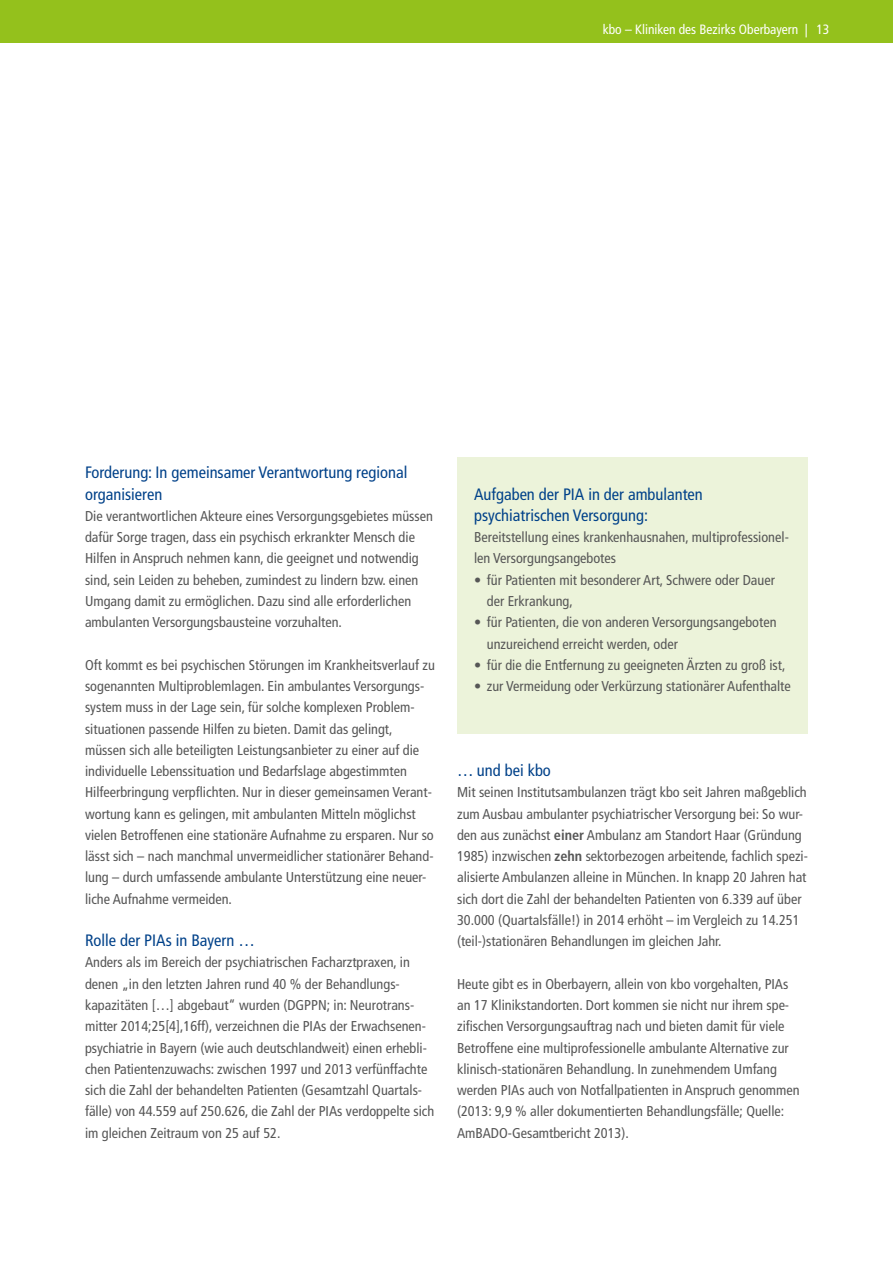
<style>
.page{position:relative;width:893px;height:1263px;background:#fff}
.page>*{position:absolute;margin:0;border:0;box-sizing:border-box;transform-origin:0 0}
.t1{font:condensed 16.5px/21.3px "Frutiger LT Com";color:#004189}
.t2{font:condensed 14.25px/21.3px "Frutiger LT Com";color:#565656}
.t3{font:condensed 13.5px "Frutiger LT Com";color:#fff}
.s1{font-weight:700}
</style>
<div class="page">
<div style="left:457px;top:457px;width:351px;height:276px;background:#ecf3da"></div>
<div style="left:0;top:0;width:893px;height:43px;background:#94c11c"></div>
<p class="t3" style="left:603px;top:21px;width:228px">kbo – Kliniken des Bezirks Oberbayern | 13</p>
<p class="t1" style="left:85px;top:462px;width:324px">Forderung: In gemeinsamer Verantwortung regional organisieren</p>
<p class="t2" style="left:85px;top:505px;width:349px">Die verantwortlichen Akteure eines Versorgungsgebietes müssen dafür Sorge tragen, dass ein psychisch erkrankter Mensch die Hilfen in Anspruch nehmen kann, die geeignet und notwendig sind, sein Leiden zu beheben, zumindest zu lindern bzw. einen Umgang damit zu ermöglichen. Dazu sind alle erforderlichen ambulanten Versorgungsbausteine vorzuhalten.</p>
<p class="t2" style="left:85px;top:654px;width:351px">Oft kommt es bei psychischen Störungen im Krankheitsverlauf zu sogenannten Multiproblemlagen. Ein ambulantes Versorgungs&shy;system muss in der Lage sein, für solche komplexen Problem&shy;situationen passende Hilfen zu bieten. Damit das gelingt, müssen sich alle beteiligten Leistungsanbieter zu einer auf die individuelle Lebenssituation und Bedarfslage abgestimmten Hilfeerbringung verpflichten. Nur in dieser gemeinsamen Verant&shy;wortung kann es gelingen, mit ambulanten Mitteln möglichst vielen Betroffenen eine stationäre Aufnahme zu ersparen. Nur so lässt sich – nach manchmal unvermeidlicher stationärer Behand&shy;lung – durch umfassende ambulante Unterstützung eine neuer&shy;liche Aufnahme vermeiden.</p>
<p class="t1" style="left:85px;top:930px;width:171px">Rolle der PIAs in Bayern …</p>
<p class="t2" style="left:85px;top:952px;width:351px">Anders als im Bereich der psychiatrischen Facharztpraxen, in denen „in den letzten Jahren rund 40 % der Behandlungs&shy;kapazitäten […] abgebaut“ wurden (DGPPN; in: Neurotrans&shy;mitter 2014;25[4],16ff), verzeichnen die PIAs der Erwachsenen&shy;psychiatrie in Bayern (wie auch deutschlandweit) einen erhebli&shy;chen Patientenzuwachs: zwischen 1997 und 2013 verfünffachte sich die Zahl der behandelten Patienten (Gesamtzahl Quartals&shy;fälle) von 44.559 auf 250.626, die Zahl der PIAs verdoppelte sich im gleichen Zeitraum von 25 auf 52.</p>
<p class="t1" style="left:474px;top:483px;width:230px">Aufgaben der PIA in der ambulanten psychiatrischen Versorgung:</p>
<p class="t2" style="left:474px;top:527px;width:316px">Bereitstellung eines krankenhausnahen, multiprofessionel&shy;len Versorgungsangebotes</p>
<p class="t2" style="left:487px;top:569px;width:290px;text-indent:-13px">• für Patienten mit besonderer Art, Schwere oder Dauer der Erkrankung,</p>
<p class="t2" style="left:487px;top:612px;width:291px;text-indent:-13px">• für Patienten, die von anderen Versorgungsangeboten unzureichend erreicht werden, oder</p>
<p class="t2" style="left:474px;top:654px;width:313px">• für die die Entfernung zu geeigneten Ärzten zu groß ist,</p>
<p class="t2" style="left:474px;top:675px;width:318px">• zur Vermeidung oder Verkürzung stationärer Aufenthalte</p>
<p class="t1" style="left:457px;top:760px;width:95px">… und bei kbo</p>
<p class="t2" style="left:457px;top:782px;width:352px">Mit seinen Institutsambulanzen trägt kbo seit Jahren maßgeblich zum Ausbau ambulanter psychiatrischer Versorgung bei: So wur&shy;den aus zunächst <span class="s1">einer</span> Ambulanz am Standort Haar (Gründung 1985) inzwischen <span class="s1">zehn</span> sektorbezogen arbeitende, fachlich spezi&shy;alisierte Ambulanzen alleine in München. In knapp 20 Jahren hat sich dort die Zahl der behandelten Patienten von 6.339 auf über 30.000 (Quartalsfälle!) in 2014 erhöht – im Vergleich zu 14.251 (teil-)stationären Behandlungen im gleichen Jahr.</p>
<p class="t2" style="left:457px;top:973px;width:344px">Heute gibt es in Oberbayern, allein von kbo vorgehalten, PIAs an 17 Klinikstandorten. Dort kommen sie nicht nur ihrem spe&shy;zifischen Versorgungsauftrag nach und bieten damit für viele Betroffene eine multiprofessionelle ambulante Alternative zur klinisch-stationären Behandlung. In zunehmendem Umfang werden PIAs auch von Notfallpatienten in Anspruch genommen (2013: 9,9 % aller dokumentierten Behandlungsfälle; Quelle:<br>AmBADO-Gesamtbericht 2013).</p>
</div>
